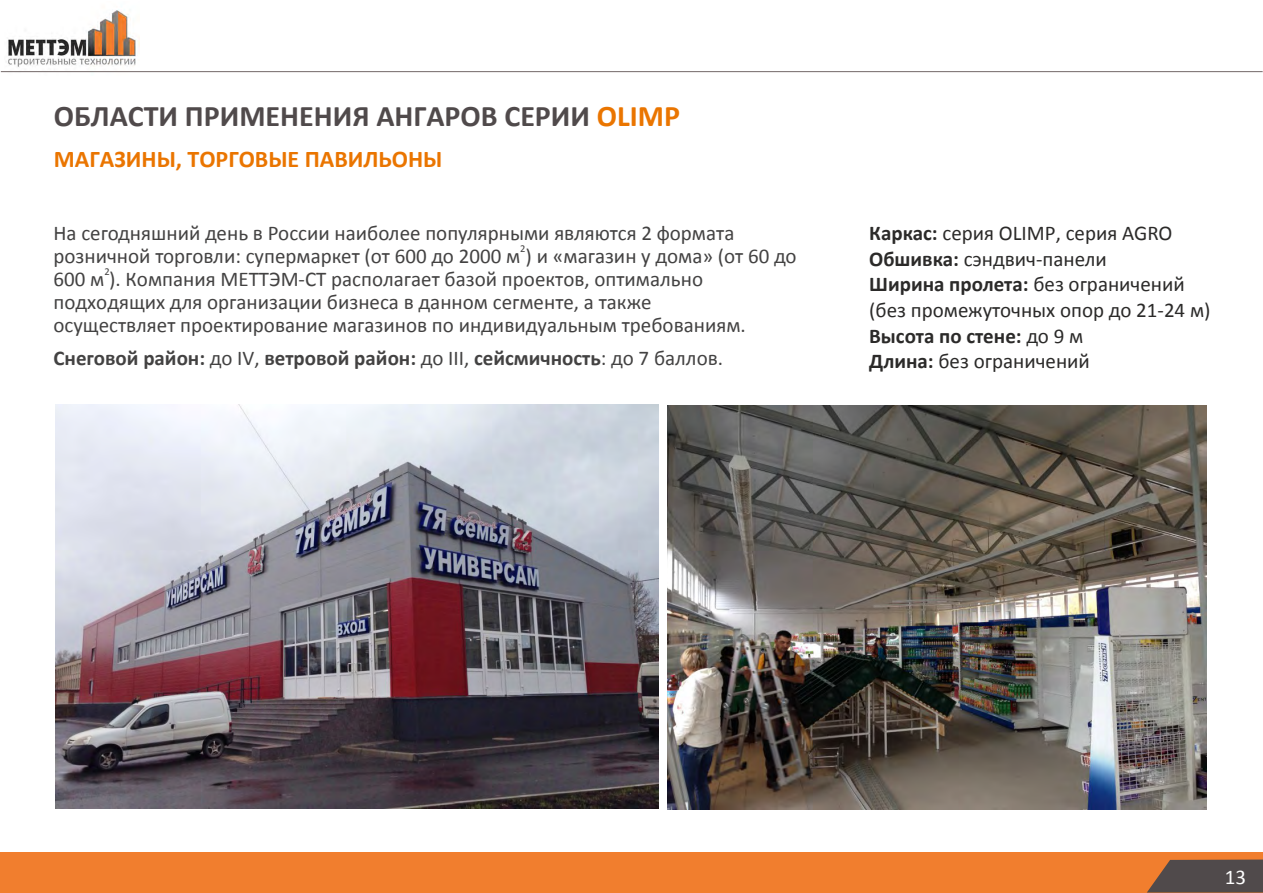
<style>
.page{position:relative;width:1263px;height:893px;background:#fff}
.page>*{position:absolute;margin:0;border:0;box-sizing:border-box;transform-origin:0 0}
.t1{font:700 30px "Calibri";color:#504a4b}
.t2{font:700 24px "Calibri";color:#ea7500}
.t3{font:21px/23.1px "Calibri";color:#434242}
.t4{font:21px/25.7px "Calibri";color:#2b2a29}
.t5{font:700 21px "Calibri";color:#434242}
.t6{font:21px "Calibri";color:#fefefe}
.t7{font:10.5px "Calibri";color:#434242}
.s1{color:#ea7500}
.s2{font-weight:400}
.s3{font-weight:700}
</style>
<div class="page">
<img style="left:4px;top:9px;width:136px;height:64px">
<div style="left:0;top:853px;width:1263px;height:39px;background:#f17e2e"></div>
<img style="left:56px;top:404px;width:603px;height:404px">
<img style="left:667px;top:406px;width:539px;height:404px">
<svg style="left:1147px;top:859px;width:116px;height:33px;background:#635047"></svg>
<hr style="left:1px;top:71px;width:1262px;height:1px;background:#726868">
<h1 class="t1" style="left:54px;top:97px;width:628px">ОБЛАСТИ ПРИМЕНЕНИЯ АНГАРОВ СЕРИИ <span class="s1">OLIMP</span></h1>
<p class="t2" style="left:54px;top:143px;width:390px">МАГАЗИНЫ, ТОРГОВЫЕ ПАВИЛЬОНЫ</p>
<p class="t3" style="left:53px;top:221px;width:682px">На сегодняшний день в России наиболее популярными являются 2 формата</p>
<p class="t7" style="left:520px;top:242px;width:7px">2</p>
<p class="t3" style="left:53px;top:244px;width:745px">розничной торговли: супермаркет (от 600 до 2000 м ) и «магазин у дома» (от 60 до</p>
<p class="t7" style="left:104px;top:265px;width:7px">2</p>
<p class="t3" style="left:53px;top:267px;width:694px">600 м ). Компания МЕТТЭМ-СТ располагает базой проектов, оптимально подходящих для организации бизнеса в данном сегменте, а также осуществляет проектирование магазинов по индивидуальным требованиям.</p>
<p class="t5" style="left:53px;top:345px;width:671px">Снеговой район: <span class="s2">до IV,</span> ветровой район: <span class="s2">до III,</span> сейсмичность<span class="s2">: до 7 баллов.</span></p>
<p class="t4" style="left:869px;top:220px;width:343px"><span class="s3">Каркас:</span> серия OLIMP, серия AGRO<br><span class="s3">Обшивка:</span> сэндвич-панели<br><span class="s3">Ширина пролета:</span> без ограничений (без промежуточных опор до 21-24 м)<br><span class="s3">Высота по стене:</span> до 9 м<br><span class="s3">Длина:</span> без ограничений</p>
<p class="t6" style="left:1225px;top:864px;width:23px">13</p>
</div>
